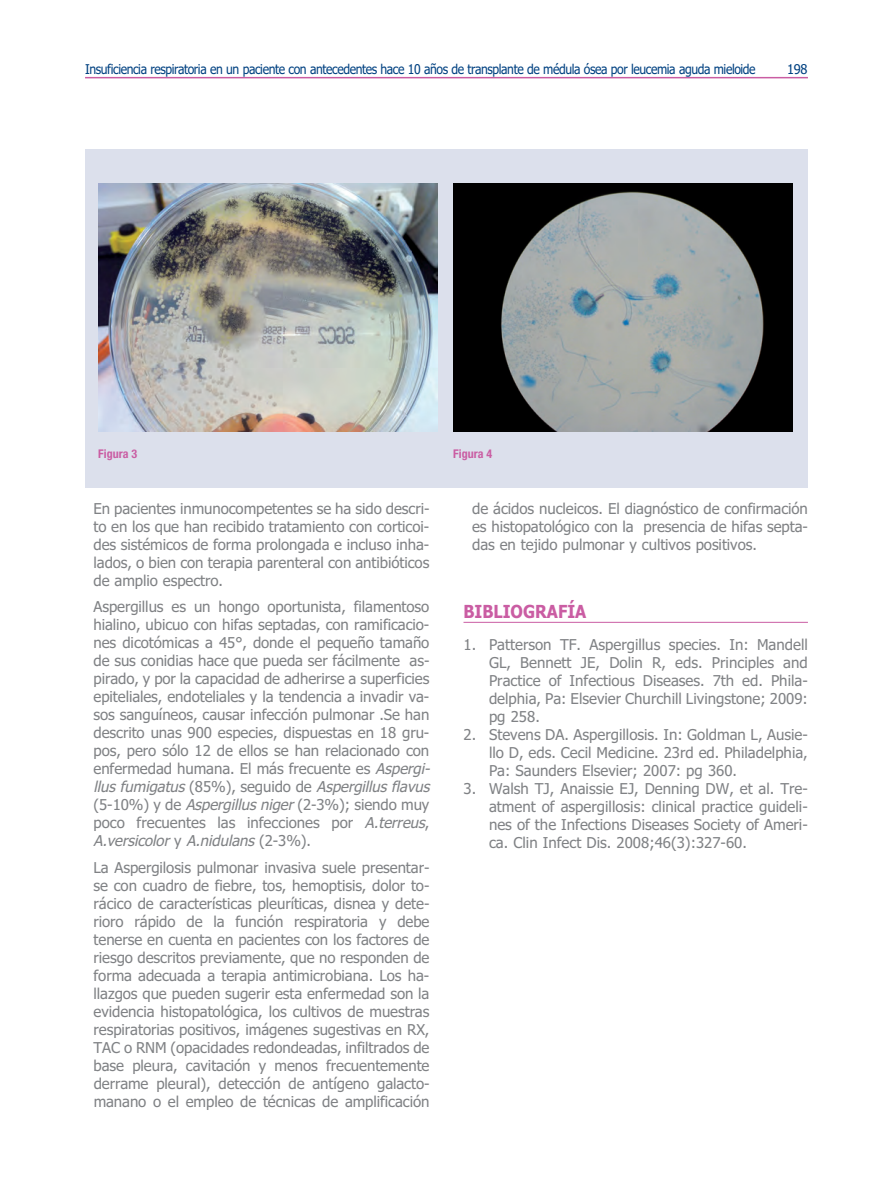
<style>
.page{position:relative;width:893px;height:1191px;background:#fff}
.page>*{position:absolute;margin:0;border:0;box-sizing:border-box;transform-origin:0 0}
.t1{font:700 18px "Tahoma";color:#ca5da3;scale:.9 1}
.t2{font:15px/18px "Tahoma";letter-spacing:-.005em;color:#808285;text-align:justify}
.t3{font:13.5px "Tahoma";letter-spacing:-.035em;color:#014181;scale:.95 1}
.t4{font:700 condensed 12px "Helvetica Neue";color:#ca5da3}
.s1{font-style:italic}
</style>
<div class="page">
<hr style="left:463px;top:622px;width:345px;height:1px;background:#ca5da3">
<hr style="left:85px;top:77px;width:723px;height:1px;background:#ca5da3">
<div style="left:85px;top:149px;width:723px;height:338px;background:#dce0ec"></div>
<img style="left:98px;top:184px;width:339px;height:248px">
<img style="left:453px;top:184px;width:339px;height:248px">
<p class="t3" style="left:85px;top:62px;width:707px">Insuficiencia respiratoria en un paciente con antecedentes hace 10 años de transplante de médula ósea por leucemia aguda mieloide</p>
<p class="t3" style="left:787px;top:62px;width:23px">198</p>
<p class="t4" style="left:98px;top:449px;width:41px">Figura 3</p>
<p class="t4" style="left:453px;top:449px;width:41px">Figura 4</p>
<p class="t2" style="left:94px;top:499px;width:337px">En pacientes inmunocompetentes se ha sido descri&shy;to en los que han recibido tratamiento con corticoi&shy;des sistémicos de forma prolongada e incluso inha&shy;lados, o bien con terapia parenteral con antibióticos de amplio espectro.</p>
<p class="t2" style="left:94px;top:598px;width:341px;text-align:left">Aspergillus es un hongo oportunista, filamentoso hialino, ubicuo con hifas septadas, con ramificacio&shy;nes dicotómicas a 45°, donde el pequeño tamaño de sus conidias hace que pueda ser fácilmente as&shy;pirado, y por la capacidad de adherirse a superficies epiteliales, endoteliales y la tendencia a invadir va&shy;sos sanguíneos, causar infección pulmonar .Se han descrito unas 900 especies, dispuestas en 18 gru&shy;pos, pero sólo 12 de ellos se han relacionado con enfermedad humana. El más frecuente es <span class="s1">Aspergi&shy;llusfumigatus</span>( 8 5 % ) , s e g u i d o d e <span class="s1">Aspergillusflavus </span>(5-10%) y de <span class="s1">Aspergillusniger</span>(2-3%); siendo muy poco frecuentes las infecciones por <span class="s1">A.terreus</span>, <span class="s1">A.versicolor</span> y <span class="s1">A.nidulans</span> ( 2 - 3 % ) .</p>
<p class="t2" style="left:94px;top:858px;width:337px">La Aspergilosis pulmonar invasiva suele presentar&shy;se con cuadro de fiebre, tos, hemoptisis, dolor to&shy;rácico de características pleuríticas, disnea y dete&shy;rioro rápido de la función respiratoria y debe tenerse en cuenta en pacientes con los factores de riesgo descritos previamente, que no responden de forma adecuada a terapia antimicrobiana. Los ha&shy;llazgos que pueden sugerir esta enfermedad son la evidencia histopatológica, los cultivos de muestras respiratorias positivos, imágenes sugestivas en RX, TAC o RNM (opacidades redondeadas, infiltrados de base pleura, cavitación y menos frecuentemente derrame pleural), detección de antígeno galacto&shy;manano o el empleo de técnicas de amplificación</p>
<p class="t2" style="left:472px;top:499px;width:337px">de ácidos nucleicos. El diagnóstico de confirmación es histopatológico con la presencia de hifas septa&shy;das en tejido pulmonar y cultivos positivos.</p>
<p class="t1" style="left:463px;top:601px;width:138px">BIBLIOGRAFÍA</p>
<p class="t2" style="left:489px;top:635px;width:320px;text-indent:-26px">1. Patterson TF. Aspergillus species. In: Mandell GL, Bennett JE, Dolin R, eds. Principles and Practice of Infectious Diseases. 7th ed. Phila&shy;delphia, Pa: Elsevier Churchill Livingstone; 2009: pg 258.</p>
<p class="t2" style="left:489px;top:725px;width:320px;text-indent:-26px">2. Stevens DA. Aspergillosis. In: Goldman L, Ausie&shy;llo D, eds. Cecil Medicine. 23rd ed. Philadelphia, Pa: Saunders Elsevier; 2007: pg 360.</p>
<p class="t2" style="left:489px;top:779px;width:320px;text-indent:-26px">3. Walsh TJ, Anaissie EJ, Denning DW, et al. Tre&shy;atment of aspergillosis: clinical practice guideli&shy;nes of the Infections Diseases Society of Ameri&shy;ca. Clin Infect Dis. 2008;46(3):327-60.</p>
</div>
